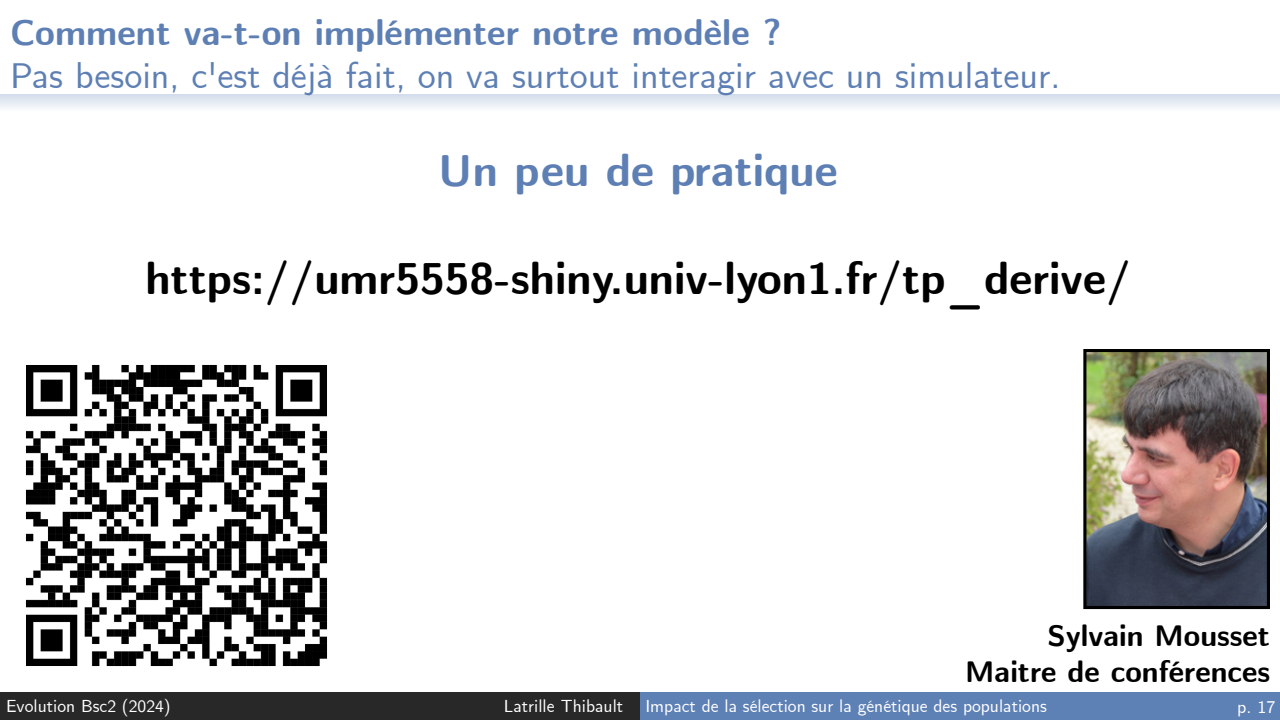
<style>
.page{position:relative;width:1280px;height:720px;background:#fff}
.page>*{position:absolute;margin:0;border:0;box-sizing:border-box;transform-origin:0 0}
.Page_number{font:700 45px "CMU Sans Serif";color:#000}
.Page_number-2{font:700 45px "CMU Sans Serif";color:#5d7fb4}
.t1{font:36px/43.2px "CMU Sans Serif";color:#5d7fb4}
.Page_number-3{font:700 30px "CMU Sans Serif";color:#000}
.t2{font:18px "CMU Sans Serif";color:#fff}
.t3{font:17.55px "CMU Sans Serif";color:#fff}
.s1{font-weight:700}
</style>
<div class="page">
<svg style="left:0;top:94px;width:1280px;height:14px"></svg>
<div style="left:0;top:692px;width:640px;height:28px;background:#282828"></div>
<div style="left:640px;top:692px;width:640px;height:28px;background:#5d80b5"></div>
<img style="left:1087px;top:353px;width:179px;height:252px">
<div style="left:1083px;top:349px;width:187px;height:260px;border:3px solid #000"></div>
<img style="left:25px;top:364px;width:303px;height:303px">
<p class="t1" style="left:10px;top:14px;width:1052px"><span class="s1">Comment va-t-on implémenter notre modèle ?<br></span>Pas besoin, c'est déjà fait, on va surtout interagir avec un simulateur.</p>
<p class="Page_number-2" style="left:438px;top:144px;width:401px">Un peu de pratique</p>
<p class="Page_number" style="left:145px;top:252px;width:987px">https://umr5558-shiny.univ-lyon1.fr/tp_derive/</p>
<p class="Page_number-3" style="left:1047px;top:617px;width:224px">Sylvain Mousset</p>
<p class="Page_number-3" style="left:965px;top:653px;width:306px">Maitre de conférences</p>
<p class="t3" style="left:6px;top:696px;width:166px">Evolution Bsc2 (2024)</p>
<p class="t3" style="left:504px;top:696px;width:121px">Latrille Thibault</p>
<p class="t3" style="left:645px;top:696px;width:403px">Impact de la sélection sur la génétique des populations</p>
<p class="t2" style="left:1237px;top:697px;width:40px">p. 17</p>
</div>
